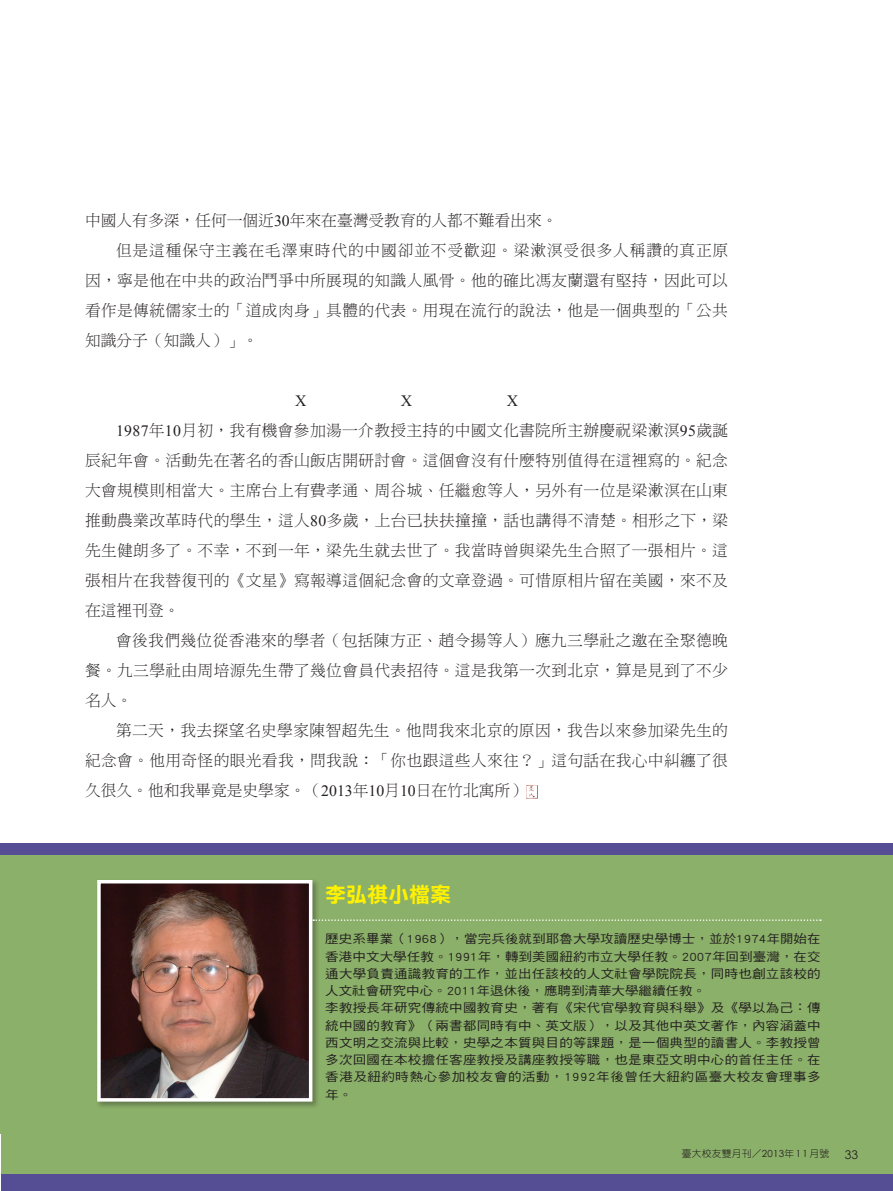
<style>
.page{position:relative;width:893px;height:1191px;background:#fff}
.page>*{position:absolute;margin:0;border:0;box-sizing:border-box;transform-origin:0 0}
.內文-小小標{font:21px "DF Li Hei Std W7";color:#fff101}
.內文10_5{font:15.75px/30px "DF Ming Std W3";letter-spacing:.02em;color:#231f20;text-align:justify}
.內文10_5-2{font:15.75px "DF Ming Std W3";color:#231f20}
.內文10_5-3{font:15.75px "Times New Roman";color:#231f20}
.作者簡介{font:12.15px/17.2px "DF Hei Std W5";letter-spacing:.02em;color:#231f20;text-align:justify;scale:1.11 1}
.t1{font:12px "Century Gothic";color:#231f20}
.t2{font:9.75px "DF Yuan Std W3";letter-spacing:.025em;color:#231f20}
.s1{font-family:"Times New Roman"}
.s2{font-family:"Century Gothic"}
</style>
<div class="page">
<div style="left:1px;top:1106px;width:892px;height:83px;background:#8bb069"></div>
<div style="left:1px;top:1174px;width:892px;height:17px;background:#564e94"></div>
<div style="left:0;top:843px;width:893px;height:15px;background:#564e94"></div>
<div style="left:0;top:854px;width:893px;height:279px;background:#8bb069"></div>
<div style="left:96px;top:878px;width:224px;height:231px;background:#231f20;opacity:.35"></div>
<img style="left:101px;top:884px;width:207px;height:213px">
<div style="left:97px;top:880px;width:215px;height:221px;border:3px solid #fff"></div>
<svg style="left:313px;top:919px;width:508px;height:2px"></svg>
<svg style="left:526px;top:785px;width:11px;height:13px"></svg>
<p class="內文10_5-2" style="left:85px;top:212px;width:474px">中國人有多深，任何一個近<span class="s1">30</span>年來在臺灣受教育的人都不難看出來。</p>
<p class="內文10_5" style="left:85px;top:235px;width:645px;text-indent:31px">但是這種保守主義在毛澤東時代的中國卻並不受歡迎。梁漱溟受很多人稱讚的真正原因，寧是他在中共的政治鬥爭中所展現的知識人風骨。他的確比馮友蘭還有堅持，因此可以看作是傳統儒家士的「道成肉身」具體的代表。用現在流行的說法，他是一個典型的「公共知識分子（知識人）」。</p>
<p class="內文10_5-3" style="left:295px;top:390px;width:13px">X</p>
<p class="內文10_5-3" style="left:401px;top:390px;width:13px">X</p>
<p class="內文10_5-3" style="left:507px;top:390px;width:13px">X</p>
<p class="內文10_5" style="left:85px;top:415px;width:645px;text-indent:31px"><span class="s1">1987</span>年<span class="s1">10</span>月初，我有機會參加湯一介教授主持的中國文化書院所主辦慶祝梁漱溟<span class="s1">95</span>歲誕辰紀年會。活動先在著名的香山飯店開研討會。這個會沒有什麼特別值得在這裡寫的。紀念大會規模則相當大。主席台上有費孝通、周谷城、任繼愈等人，另外有一位是梁漱溟在山東推動農業改革時代的學生，這人<span class="s1">80</span>多歲，上台已扶扶撞撞，話也講得不清楚。相形之下，梁先生健朗多了。不幸，不到一年，梁先生就去世了。我當時曾與梁先生合照了一張相片。這張相片在我替復刊的《文星》寫報導這個紀念會的文章登過。可惜原相片留在美國，來不及在這裡刊登。</p>
<p class="內文10_5" style="left:85px;top:625px;width:644px;text-indent:31px">會後我們幾位從香港來的學者（包括陳方正、趙令揚等人）應九三學社之邀在全聚德晚餐。九三學社由周培源先生帶了幾位會員代表招待。這是我第一次到北京，算是見到了不少名人。</p>
<p class="內文10_5" style="left:85px;top:715px;width:644px;text-indent:31px">第二天，我去探望名史學家陳智超先生。他問我來北京的原因，我告以來參加梁先生的紀念會。他用奇怪的眼光看我，問我說：「你也跟這些人來往？」這句話在我心中糾纏了很久很久。他和我畢竟是史學家。（<span class="s1">2013</span>年<span class="s1">10</span>月<span class="s1">10</span>日在竹北寓所）</p>
<p class="內文-小小標" style="left:325px;top:883px;width:127px">李弘祺小檔案</p>
<p class="作者簡介" style="left:325px;top:930px;width:448px">歷史系畢業（1968），當完兵後就到耶魯大學攻讀歷史學博士，並於1974年開始在香港中文大學任教。1991年，轉到美國紐約市立大學任教。2007年回到臺灣，在交通大學負責通識教育的工作，並出任該校的人文社會學院院長，同時也創立該校的人文社會研究中心。2011年退休後，應聘到清華大學繼續任教。</p>
<p class="作者簡介" style="left:325px;top:999px;width:448px">李教授長年研究傳統中國教育史，著有《宋代官學教育與科舉》及《學以為己：傳統中國的教育》（兩書都同時有中、英文版），以及其他中英文著作，內容涵蓋中西文明之交流與比較，史學之本質與目的等課題，是一個典型的讀書人。李教授曾多次回國在本校擔任客座教授及講座教授等職，也是東亞文明中心的首任主任。在香港及紐約時熱心參加校友會的活動，1992年後曾任大紐約區臺大校友會理事多年。</p>
<p class="t2" style="left:682px;top:1148px;width:149px">臺大校友雙月刊／<span class="s2">2013</span>年<span class="s2">11</span>月號</p>
<p class="t1" style="left:845px;top:1146px;width:15px">33</p>
</div>
